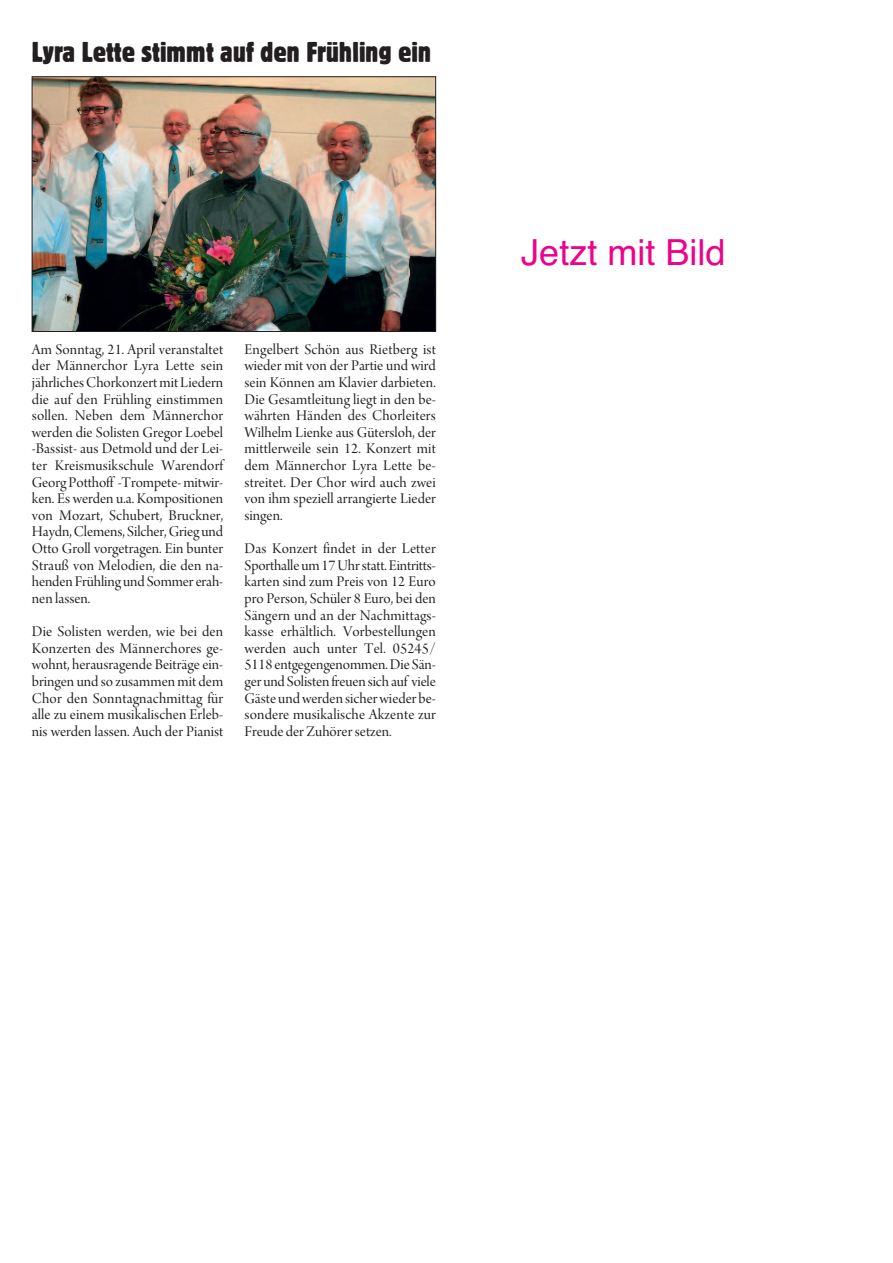
<style>
.page{position:relative;width:893px;height:1263px;background:#fff}
.page>*{position:absolute;margin:0;border:0;box-sizing:border-box;transform-origin:0 0}
.t1{font:36px "Helvetica";color:#ed028c}
.t2{font:28.5px "Blo Con";color:#231f20}
.t3{font:15.75px/16.6px "Arno Pro Display";letter-spacing:.005em;color:#231f20;text-align:justify}
</style>
<div class="page">
<img style="left:34px;top:79px;width:400px;height:251px">
<div style="left:32px;top:77px;width:404px;height:255px;border:1px solid #231f20"></div>
<h2 class="t2" style="left:32px;top:36px;width:401px">Lyra Lette stimmt auf den Frühling ein</h2>
<p class="t3" style="left:32px;top:342px;width:193px">Am Sonntag, 21. April veranstaltet der Männerchor Lyra Lette sein jährlichesChorkonzertmit Liedern die auf den Frühling einstimmen sollen. Neben dem Männerchor werden die Solisten Gregor Loebel -Bassist- aus Detmold und der Lei&shy;ter Kreismusikschule Warendorf Georg Potthoff -Trompete-mitwir&shy;ken. Es werden u.a. Kompositionen von Mozart, Schubert, Bruckner, Haydn,Clemens, Silcher,Grieg und Otto Groll vorgetragen. Ein bunter Strauß von Melodien, die den na&shy;henden Frühling und Sommererah&shy;nen lassen.</p>
<p class="t3" style="left:32px;top:624px;width:193px">Die Solisten werden, wie bei den Konzerten des Männerchores ge&shy;wohnt, herausragende Beiträge ein&shy;bringen und so zusammen mit dem Chor den Sonntagnachmittag für alle zu einem musikalischen Erleb&shy;nis werden lassen. Auch der Pianist</p>
<p class="t3" style="left:244px;top:342px;width:193px">Engelbert Schön aus Rietberg ist wieder mit von der Partie und wird sein Können am Klavier darbieten.<br>Die Gesamtleitung liegt in den be&shy;währten Händen des Chorleiters Wilhelm Lienke aus Gütersloh, der mittlerweile sein 12. Konzert mit dem Männerchor Lyra Lette be&shy;streitet. Der Chor wird auch zwei von ihm speziell arrangierte Lieder singen.</p>
<p class="t3" style="left:244px;top:541px;width:193px">Das Konzert findet in der Letter Sporthalle um17Uhrstatt.Eintritts&shy;karten sind zum Preis von 12 Euro pro Person, Schüler 8 Euro, bei den Sängern und an der Nachmittags&shy;kasse erhältlich. Vorbestellungen werden auch unter Tel. 05245/ 5118 entgegengenommen.Die Sän&shy;ger und Solisten freuen sich auf viele Gäste undwerden sicherwieder be&shy;sondere musikalische Akzente zur Freude der Zuhörer setzen.</p>
<h1 class="t1" style="left:521px;top:232px;width:206px">Jetzt mit Bild</h1>
</div>
